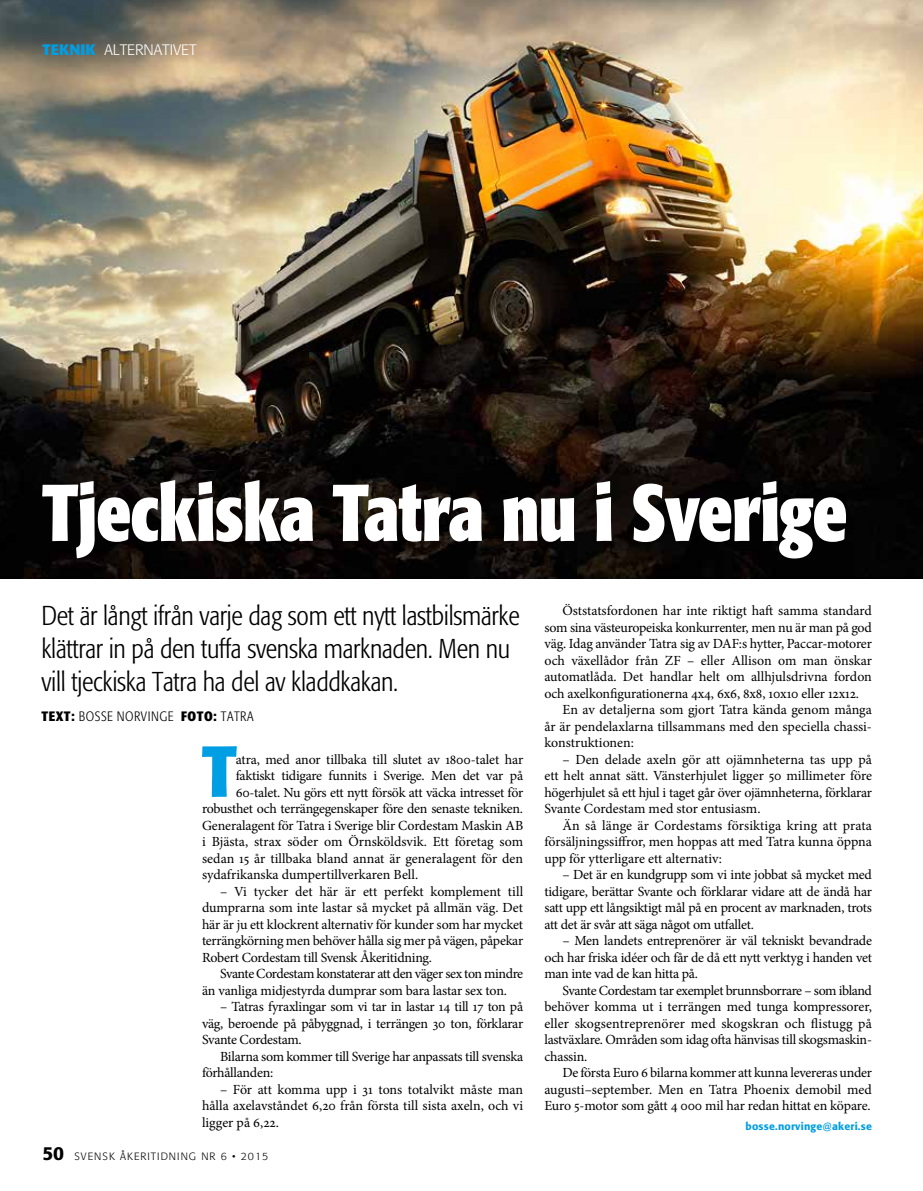
<style>
.page{position:relative;width:923px;height:1191px;background:#fff}
.page>*{position:absolute;margin:0;border:0;box-sizing:border-box;transform-origin:0 0}
.t1{font:700 79.5px "Formata OT Condenced";letter-spacing:-.02em;color:#fff;scale:.93 1}
.t2{font:700 71.25px "Formata OT Condenced";color:#009ee3}
.t3{font:300 27px/33px "Formata OT Condenced";letter-spacing:-.01em;color:#000001}
.t4{font:300 15px "Formata OT";color:#fff}
.t5{font:13.95px/16.5px "Minion Pro";letter-spacing:-.015em;color:#000001;text-align:justify}
.t6{font:300 13.5px "Formata OT Condenced";letter-spacing:.04em;color:#000001}
.t7{font:300 10.5px "Formata OT";letter-spacing:.1em;color:#000001}
.t8{font:500 10.5px "Formata OT";letter-spacing:.02em;color:#009ee3}
.s1{font-weight:700;color:#009ee3}
.s2{font-weight:700}
.s3{font-weight:500;font-size:18.75px}
</style>
<div class="page">
<img style="left:0;top:0;width:923px;height:578px">
<p class="t4" style="left:43px;top:40px;width:156px"><span class="s1">TEKNIK</span> ALTERNATIVET</p>
<h1 class="t1" style="left:42px;top:463px;width:868px">Tjeckiska Tatra nu i Sverige</h1>
<h3 class="t3" style="left:41px;top:599px;width:480px">Det är långt ifrån varje dag som ett nytt lastbilsmärke klättrar in på den tuffa svenska marknaden. Men nu vill tjeckiska Tatra ha del av kladdkakan.</h3>
<p class="t6" style="left:41px;top:709px;width:213px"><span class="s2">TEXT:</span> BOSSE NORVINGE <span class="s2">FOTO:</span> TATRA</p>
<h2 class="t2" style="left:201px;top:727px;width:37px">T</h2>
<p class="t5" style="left:236px;top:751px;width:289px">atra, med anor tillbaka till slutet av 1800-talet har</p>
<p class="t5" style="left:236px;top:767px;width:289px">faktiskt tidigare funnits i Sverige. Men det var på</p>
<p class="t5" style="left:236px;top:784px;width:289px">60-talet. Nu görs ett nytt försök att väcka intresset för</p>
<p class="t5" style="left:202px;top:800px;width:323px">robusthet och terrängegenskaper före den senaste tekniken.</p>
<p class="t5" style="left:202px;top:817px;width:323px">Generalagent för Tatra i Sverige blir Cordestam Maskin AB</p>
<p class="t5" style="left:202px;top:833px;width:323px">i Bjästa, strax söder om Örnsköldsvik. Ett företag som</p>
<p class="t5" style="left:202px;top:850px;width:323px">sedan 15 år tillbaka bland annat är generalagent för den</p>
<p class="t5" style="left:202px;top:866px;width:218px">sydafrikanska dumpertillverkaren Bell.</p>
<p class="t5" style="left:202px;top:883px;width:323px;text-indent:18px">– Vi tycker det här är ett perfekt komplement till dumprarna som inte lastar så mycket på allmän väg. Det här är ju ett klockrent alternativ för kunder som har mycket terrängkörning men behöver hålla sig mer på vägen, påpekar Robert Cordestam till Svensk Åkeritidning.</p>
<p class="t5" style="left:202px;top:965px;width:323px;text-indent:18px">Svante Cordestam konstaterar att den väger sex ton mindre än vanliga midjestyrda dumprar som bara lastar sex ton.</p>
<p class="t5" style="left:202px;top:998px;width:323px;text-indent:18px">– Tatras fyraxlingar som vi tar in lastar 14 till 17 ton på väg, beroende på påbyggnad, i terrängen 30 ton, förklarar Svante Cordestam.</p>
<p class="t5" style="left:202px;top:1048px;width:322px;text-indent:18px">Bilarna som kommer till Sverige har anpassats till svenska förhållanden:</p>
<p class="t5" style="left:202px;top:1081px;width:322px;text-indent:18px">– För att komma upp i 31 tons totalvikt måste man hålla axelavståndet 6,20 från första till sista axeln, och vi ligger på 6,22.</p>
<p class="t7" style="left:43px;top:1150px;width:227px"><span class="s3">50</span> SVENSK ÅKERITIDNING NR 6 • 2015</p>
<p class="t5" style="left:562px;top:602px;width:311px">Öststatsfordonen har inte riktigt haft samma standard</p>
<p class="t5" style="left:544px;top:619px;width:329px">som sina västeuropeiska konkurrenter, men nu är man på god</p>
<p class="t5" style="left:544px;top:635px;width:329px">väg. Idag använder Tatra sig av DAF:s hytter, Paccar-motorer</p>
<p class="t5" style="left:544px;top:652px;width:329px">och växellådor från ZF – eller Allison om man önskar</p>
<p class="t5" style="left:544px;top:668px;width:329px">automatlåda. Det handlar helt om allhjulsdrivna fordon</p>
<p class="t5" style="left:544px;top:685px;width:316px">och axelkonfigurationerna 4x4, 6x6, 8x8, 10x10 eller 12x12.</p>
<p class="t5" style="left:562px;top:701px;width:311px">En av detaljerna som gjort Tatra kända genom många</p>
<p class="t5" style="left:544px;top:718px;width:327px">år är pendelaxlarna tillsammans med den speciella chassi-</p>
<p class="t5" style="left:544px;top:734px;width:91px">konstruktionen:</p>
<p class="t5" style="left:544px;top:751px;width:329px;text-indent:18px">– Den delade axeln gör att ojämnheterna tas upp på ett helt annat sätt. Vänsterhjulet ligger 50 millimeter före högerhjulet så ett hjul i taget går över ojämnheterna, förklarar Svante Cordestam med stor entusiasm.</p>
<p class="t5" style="left:544px;top:817px;width:329px;text-indent:18px">Än så länge är Cordestams försiktiga kring att prata försäljningssiffror, men hoppas att med Tatra kunna öppna upp för ytterligare ett alternativ:</p>
<p class="t5" style="left:544px;top:866px;width:329px;text-indent:18px">– Det är en kundgrupp som vi inte jobbat så mycket med tidigare, berättar Svante och förklarar vidare att de ändå har satt upp ett långsiktigt mål på en procent av marknaden, trots att det är svår att säga något om utfallet.</p>
<p class="t5" style="left:544px;top:932px;width:329px;text-indent:18px">– Men landets entreprenörer är väl tekniskt bevandrade och har friska idéer och får de då ett nytt verktyg i handen vet man inte vad de kan hitta på.</p>
<p class="t5" style="left:544px;top:982px;width:329px;text-indent:18px">Svante Cordestam tar exemplet brunnsborrare – som ibland behöver komma ut i terrängen med tunga kompressorer, eller skogsentreprenörer med skogskran och flistugg på lastväxlare. Områden som idag ofta hänvisas till skogsmaskin&shy;chassin.</p>
<p class="t5" style="left:544px;top:1064px;width:329px;text-indent:18px">De första Euro 6 bilarna kommer att kunna levereras under augusti–september. Men en Tatra Phoenix demobil med Euro 5-motor som gått 4 000 mil har redan hittat en köpare.</p>
<p class="t8" style="left:745px;top:1119px;width:128px">bosse.norvinge@akeri.se</p>
</div>
